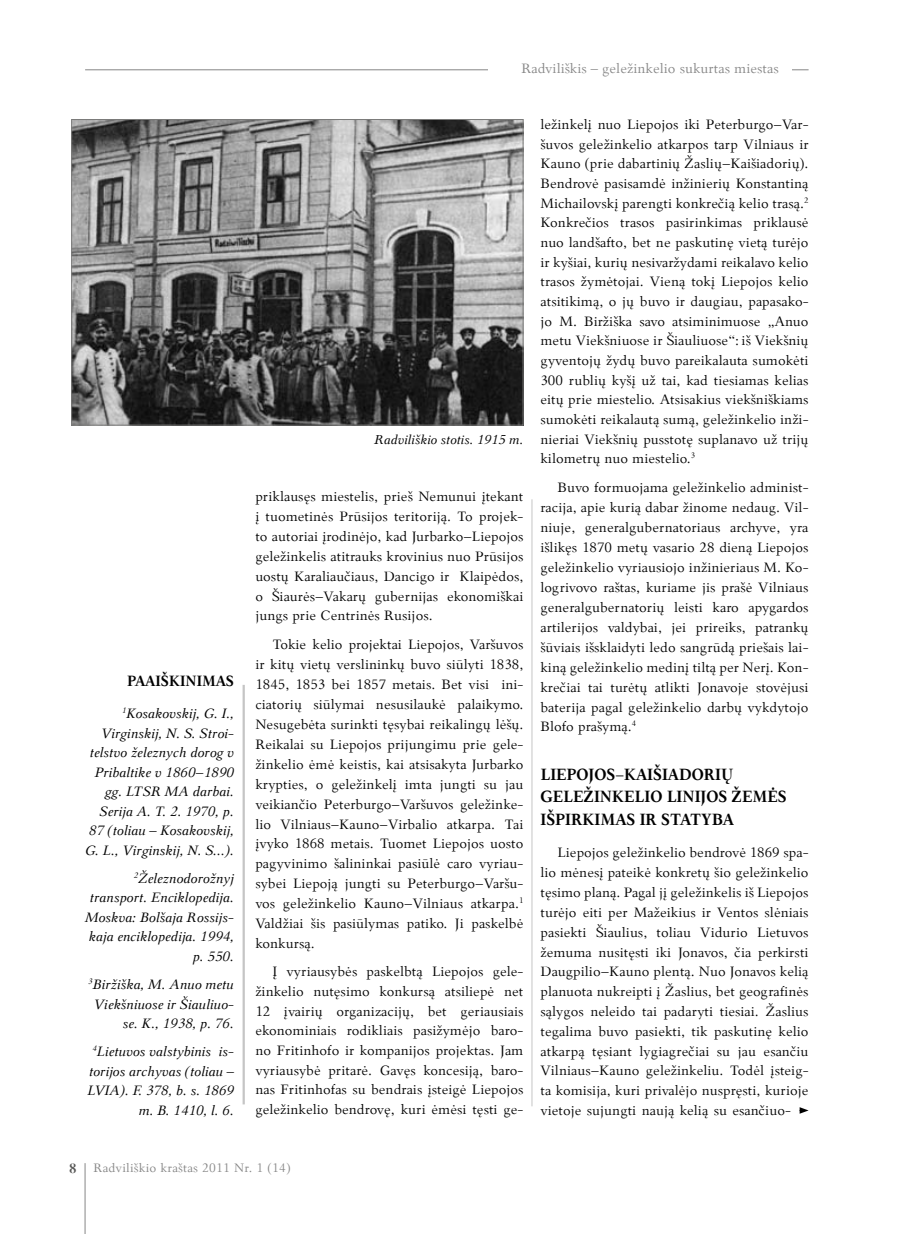
<style>
.page{position:relative;width:915px;height:1234px;background:#fff}
.page>*{position:absolute;margin:0;border:0;box-sizing:border-box;transform-origin:0 0}
.t1{font:700 18px "Palemonas";color:#000;scale:.85 1}
.t2{font:700 16.5px "Palemonas";color:#000;scale:.85 1}
.t3{font:15px/20px "Palemonas";color:#000;text-align:justify}
.t4{font:italic 15px/19.5px "Palemonas";color:#000;text-align:right}
.t5{font:15px "Palemonas";color:#868686}
.t6{font:italic 14.25px "Palemonas";color:#000}
.t7{font:13.5px "Palemonas";letter-spacing:.015em;color:#868686}
.s1{font-weight:700;font-size:15px;color:#585857}
</style>
<div class="page">
<hr style="left:85px;top:69px;width:723px;height:1px;background:#868686">
<hr style="left:85px;top:1162px;width:1px;height:71px;background:#868686">
<svg style="left:799px;top:1107px;width:9px;height:6px"></svg>
<div style="left:488px;top:63px;width:303px;height:15px;background:#fff"></div>
<hr style="left:531px;top:499px;width:1px;height:607px;background:#c5c5c5">
<hr style="left:242px;top:684px;width:3px;height:420px;background:#c5c5c5">
<img style="left:73px;top:121px;width:448px;height:302px">
<div style="left:71px;top:119px;width:452px;height:306px;border:1px solid #7b7b7a"></div>
<p class="t2" style="left:127px;top:670px;width:62px">PAAIŠKINIMAS</p>
<p class="t4" style="left:85px;top:703px;width:150px"><sup>1</sup>Kosakovskij, G. I.,<br>Virginskij, N. S. Stroi&shy;telstvo železnych dorog v<br>Pribaltike v 1860–1890 gg. LTSR MA darbai.<br>Serija A. T. 2. 1970, p.<br>87 (toliau – Kosakovskij,<br>G. L., Virginskij, N. S...).</p>
<p class="t4" style="left:85px;top:867px;width:150px"><sup>2</sup>Železnodorožnyj transport. Enciklopedija.<br>Moskva: Bolšaja Rossijs&shy;kaja enciklopedija. 1994, p. 550.</p>
<p class="t4" style="left:88px;top:973px;width:147px"><sup>3</sup>Biržiška, M. Anuo metu<br>Viekšniuose ir Šiauliuo&shy;se. K., 1938, p. 76.</p>
<p class="t4" style="left:88px;top:1040px;width:148px"><sup>4</sup>Lietuvos valstybinis is&shy;torijos archyvas (toliau –<br>LVIA). F. 378, b. s. 1869 m. B. 1410, l. 6.</p>
<p class="t5" style="left:521px;top:59px;width:259px">Radviliškis – geležinkelio sukurtas miestas</p>
<p class="t6" style="left:374px;top:429px;width:150px">Radviliškio stotis. 1915 m.</p>
<p class="t3" style="left:255px;top:486px;width:269px">priklausęs miestelis, prieš Nemunui įtekant į tuometinės Prūsijos teritoriją. To projek&shy;to autoriai įrodinėjo, kad Jurbarko–Liepojos geležinkelis atitrauks krovinius nuo Prūsijos uostų Karaliaučiaus, Dancigo ir Klaipėdos, o Šiaurės–Vakarų gubernijas ekonomiškai jungs prie Centrinės Rusijos.</p>
<p class="t3" style="left:255px;top:633px;width:269px;text-indent:17px">Tokie kelio projektai Liepojos, Varšuvos ir kitų vietų verslininkų buvo siūlyti 1838, 1845, 1853 bei 1857 metais. Bet visi ini&shy;ciatorių siūlymai nesusilaukė palaikymo.<br>Nesugebėta surinkti tęsybai reikalingų lėšų.<br>Reikalai su Liepojos prijungimu prie gele&shy;žinkelio ėmė keistis, kai atsisakyta Jurbarko krypties, o geležinkelį imta jungti su jau veikiančio Peterburgo–Varšuvos geležinke&shy;lio Vilniaus–Kauno–Virbalio atkarpa. Tai įvyko 1868 metais. Tuomet Liepojos uosto pagyvinimo šalininkai pasiūlė caro vyriau&shy;sybei Liepoją jungti su Peterburgo–Varšu&shy;vos geležinkelio Kauno–Vilniaus atkarpa.<sup>1<br></sup>Valdžiai šis pasiūlymas patiko. Ji paskelbė konkursą.</p>
<p class="t3" style="left:255px;top:961px;width:269px;text-indent:17px">Į vyriausybės paskelbtą Liepojos gele&shy;žinkelio nutęsimo konkursą atsiliepė net 12 įvairių organizacijų, bet geriausiais ekonominiais rodikliais pasižymėjo baro&shy;no Fritinhofo ir kompanijos projektas. Jam vyriausybė pritarė. Gavęs koncesiją, baro&shy;nas Fritinhofas su bendrais įsteigė Liepojos geležinkelio bendrovę, kuri ėmėsi tęsti ge-</p>
<p class="t3" style="left:540px;top:114px;width:269px">ležinkelį nuo Liepojos iki Peterburgo–Var&shy;šuvos geležinkelio atkarpos tarp Vilniaus ir Kauno (prie dabartinių Žaslių–Kaišiadorių).<br>Bendrovė pasisamdė inžinierių Konstantiną Michailovskį parengti konkrečią kelio trasą.<sup>2<br></sup>Konkrečios trasos pasirinkimas priklausė nuo landšafto, bet ne paskutinę vietą turėjo ir kyšiai, kurių nesivaržydami reikalavo kelio trasos žymėtojai. Vieną tokį Liepojos kelio atsitikimą, o jų buvo ir daugiau, papasako&shy;jo M. Biržiška savo atsiminimuose „Anuo metu Viekšniuose ir Šiauliuose“: iš Viekšnių gyventojų žydų buvo pareikalauta sumokėti 300 rublių kyšį už tai, kad tiesiamas kelias eitų prie miestelio. Atsisakius viekšniškiams sumokėti reikalautą sumą, geležinkelio inži&shy;nieriai Viekšnių pusstotę suplanavo už trijų kilometrų nuo miestelio.<sup>3</sup></p>
<p class="t3" style="left:540px;top:477px;width:269px;text-indent:17px">Buvo formuojama geležinkelio administ&shy;racija, apie kurią dabar žinome nedaug. Vil&shy;niuje, generalgubernatoriaus archyve, yra išlikęs 1870 metų vasario 28 dieną Liepojos geležinkelio vyriausiojo inžinieriaus M. Ko&shy;logrivovo raštas, kuriame jis prašė Vilniaus generalgubernatorių leisti karo apygardos artilerijos valdybai, jei prireiks, patrankų šūviais išsklaidyti ledo sangrūdą priešais lai&shy;kiną geležinkelio medinį tiltą per Nerį. Kon&shy;krečiai tai turėtų atlikti Jonavoje stovėjusi baterija pagal geležinkelio darbų vykdytojo Blofo prašymą.<sup>4</sup></p>
<p class="t1" style="left:540px;top:762px;width:55px">LIEPOJOS</p>
<p class="t1" style="left:615px;top:762px;width:140px">–KAIŠIADORIŲ</p>
<p class="t1" style="left:540px;top:784px;width:76px">GELEŽINKELIO</p>
<p class="t1" style="left:666px;top:784px;width:11px">LINIJOS</p>
<p class="t1" style="left:731px;top:784px;width:63px">ŽEMĖS</p>
<p class="t1" style="left:540px;top:807px;width:42px">IŠPIRKIMAS</p>
<p class="t1" style="left:639px;top:807px;width:38px">IR STAT</p>
<p class="t1" style="left:701px;top:807px;width:36px">YBA</p>
<p class="t3" style="left:540px;top:842px;width:269px;text-indent:17px">Liepojos geležinkelio bendrovė 1869 spa&shy;lio mėnesį pateikė konkretų šio geležinkelio tęsimo planą. Pagal jį geležinkelis iš Liepojos turėjo eiti per Mažeikius ir Ventos slėniais pasiekti Šiaulius, toliau Vidurio Lietuvos žemuma nusitęsti iki Jonavos, čia perkirsti Daugpilio–Kauno plentą. Nuo Jonavos kelią planuota nukreipti į Žaslius, bet geografinės sąlygos neleido tai padaryti tiesiai. Žaslius tegalima buvo pasiekti, tik paskutinę kelio atkarpą tęsiant lygiagrečiai su jau esančiu Vilniaus–Kauno geležinkeliu. Todėl įsteig&shy;ta komisija, kuri privalėjo nuspręsti, kurioje vietoje sujungti naują kelią su esančiuo-</p>
<p class="t7" style="left:69px;top:1158px;width:223px"><span class="s1">8</span> Radviliškio kraštas 2011 Nr. 1 (14)</p>
</div>
